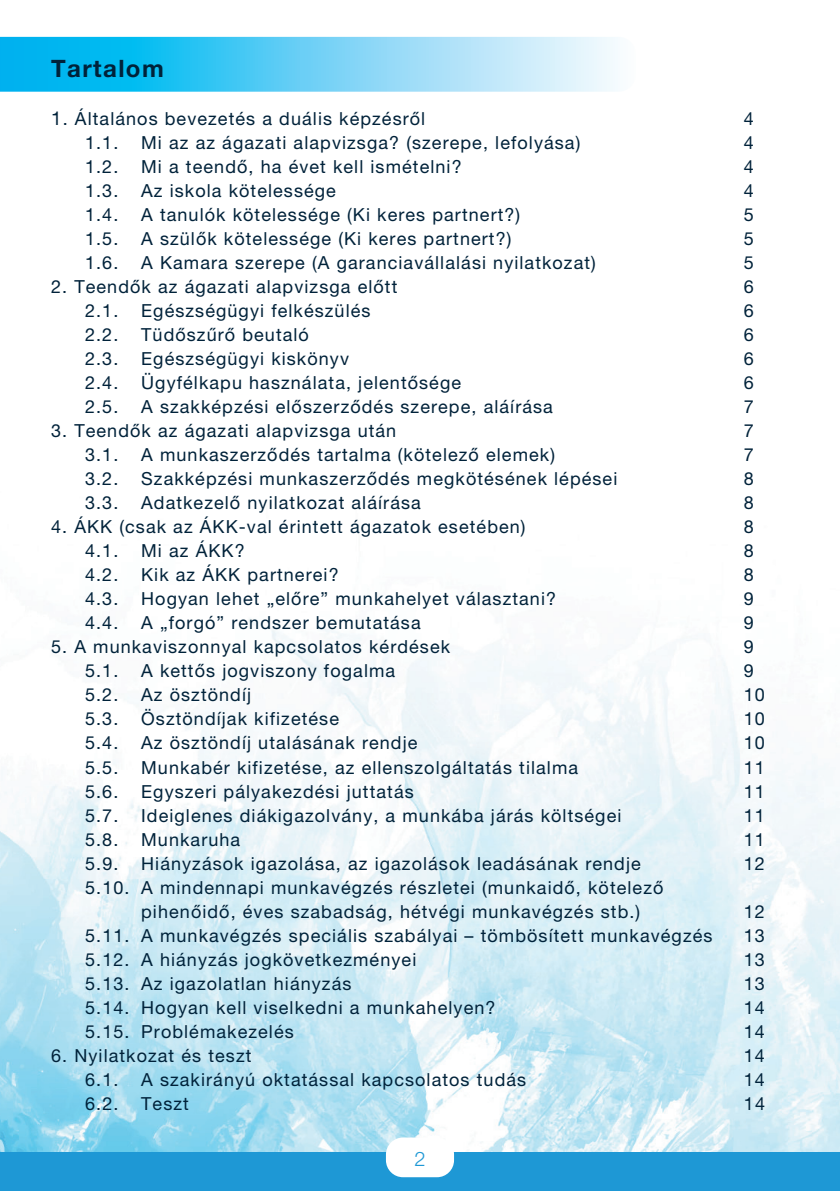
<style>
.page{position:relative;width:840px;height:1191px;background:#fff}
.page>*{position:absolute;margin:0;border:0;box-sizing:border-box;transform-origin:0 0}
.t1{font:700 24px "Helvetica Neue LT Pro";letter-spacing:.06em;color:#00223a}
.t2{font:300 20px "Helvetica Neue LT Pro";color:#1e98d5}
.t3{font:18px/24px "Helvetica Neue LT Pro";letter-spacing:.06em;color:#00223a}
.s1{font-size:19px}
</style>
<div class="page">
<img style="left:0;top:619px;width:839px;height:533px">
<svg style="left:0;top:37px;width:618px;height:55px;background:#6ad1f5"></svg>
<div style="left:0;top:1152px;width:839px;height:39px;background:#1e98d5"></div>
<div style="left:386px;top:1137px;width:68px;height:40px;background:#fff;border-radius:17px"></div>
<h1 class="t1" style="left:51px;top:54px;width:114px">Tartalom</h1>
<p class="t3" style="left:51px;top:107px;width:375px"><span class="s1">1</span>. Általános bevezetés a duális képzésről</p>
<p class="t3" style="left:743px;top:107px;width:12px">4</p>
<p class="t3" style="left:85px;top:131px;width:35px">1.1.</p>
<p class="t3" style="left:141px;top:131px;width:440px">Mi az az ágazati alapvizsga? (szerepe, lefolyása)</p>
<p class="t3" style="left:743px;top:131px;width:12px">4</p>
<p class="t3" style="left:85px;top:155px;width:35px">1.2.</p>
<p class="t3" style="left:141px;top:155px;width:322px">Mi a teendő, ha évet kell ismételni?</p>
<p class="t3" style="left:743px;top:155px;width:12px">4</p>
<p class="t3" style="left:85px;top:179px;width:35px">1.3.</p>
<p class="t3" style="left:141px;top:179px;width:196px">Az iskola kötelessége</p>
<p class="t3" style="left:743px;top:179px;width:12px">4</p>
<p class="t3" style="left:85px;top:203px;width:35px">1.4.</p>
<p class="t3" style="left:141px;top:203px;width:380px">A tanulók kötelessége (Ki keres partnert?)</p>
<p class="t3" style="left:743px;top:203px;width:12px">5</p>
<p class="t3" style="left:85px;top:227px;width:35px">1.5.</p>
<p class="t3" style="left:141px;top:227px;width:371px">A szülők kötelessége (Ki keres partnert?)</p>
<p class="t3" style="left:743px;top:227px;width:12px">5</p>
<p class="t3" style="left:85px;top:251px;width:35px">1.6.</p>
<p class="t3" style="left:141px;top:251px;width:456px">A Kamara szerepe (A garanciavállalási nyilatkozat)</p>
<p class="t3" style="left:743px;top:251px;width:12px">5</p>
<p class="t3" style="left:51px;top:275px;width:347px">2. Teendők az ágazati alapvizsga előtt</p>
<p class="t3" style="left:743px;top:275px;width:12px">6</p>
<p class="t3" style="left:85px;top:299px;width:35px">2.1.</p>
<p class="t3" style="left:141px;top:299px;width:231px">Egészségügyi felkészülés</p>
<p class="t3" style="left:743px;top:299px;width:12px">6</p>
<p class="t3" style="left:85px;top:323px;width:35px">2.2.</p>
<p class="t3" style="left:141px;top:323px;width:169px">Tüdőszűrő beutaló</p>
<p class="t3" style="left:743px;top:323px;width:12px">6</p>
<p class="t3" style="left:85px;top:347px;width:35px">2.3.</p>
<p class="t3" style="left:141px;top:347px;width:209px">Egészségügyi kiskönyv</p>
<p class="t3" style="left:743px;top:347px;width:12px">6</p>
<p class="t3" style="left:85px;top:371px;width:35px">2.4.</p>
<p class="t3" style="left:141px;top:371px;width:321px">Ügyfélkapu használata, jelentősége</p>
<p class="t3" style="left:743px;top:371px;width:12px">6</p>
<p class="t3" style="left:85px;top:395px;width:35px">2.5.</p>
<p class="t3" style="left:141px;top:395px;width:413px">A szakképzési előszerződés szerepe, aláírása</p>
<p class="t3" style="left:743px;top:395px;width:12px">7</p>
<p class="t3" style="left:51px;top:419px;width:346px">3. Teendők az ágazati alapvizsga után</p>
<p class="t3" style="left:743px;top:419px;width:12px">7</p>
<p class="t3" style="left:85px;top:443px;width:35px">3.1.</p>
<p class="t3" style="left:141px;top:443px;width:415px">A munkaszerződés tartalma (kötelező elemek)</p>
<p class="t3" style="left:743px;top:443px;width:12px">7</p>
<p class="t3" style="left:85px;top:467px;width:35px">3.2.</p>
<p class="t3" style="left:141px;top:467px;width:477px">Szakképzési munkaszerződés megkötésének lépései</p>
<p class="t3" style="left:743px;top:467px;width:12px">8</p>
<p class="t3" style="left:85px;top:491px;width:35px">3.3.</p>
<p class="t3" style="left:141px;top:491px;width:281px">Adatkezelő nyilatkozat aláírása</p>
<p class="t3" style="left:743px;top:491px;width:12px">8</p>
<p class="t3" style="left:51px;top:515px;width:476px">4. ÁKK (csak az ÁKK-val érintett ágazatok esetében)</p>
<p class="t3" style="left:743px;top:515px;width:12px">8</p>
<p class="t3" style="left:85px;top:539px;width:35px">4.1.</p>
<p class="t3" style="left:141px;top:539px;width:105px">Mi az ÁKK?</p>
<p class="t3" style="left:743px;top:539px;width:12px">8</p>
<p class="t3" style="left:85px;top:563px;width:35px">4.2.</p>
<p class="t3" style="left:141px;top:563px;width:199px">Kik az ÁKK partnerei?</p>
<p class="t3" style="left:743px;top:563px;width:12px">8</p>
<p class="t3" style="left:85px;top:587px;width:35px">4.3.</p>
<p class="t3" style="left:141px;top:587px;width:416px">Hogyan lehet „előre” munkahelyet választani?</p>
<p class="t3" style="left:743px;top:587px;width:12px">9</p>
<p class="t3" style="left:85px;top:611px;width:35px">4.4.</p>
<p class="t3" style="left:141px;top:611px;width:281px">A „forgó” rendszer bemutatása</p>
<p class="t3" style="left:743px;top:611px;width:12px">9</p>
<p class="t3" style="left:51px;top:635px;width:400px">5. A munkaviszonnyal kapcsolatos kérdések</p>
<p class="t3" style="left:743px;top:635px;width:12px">9</p>
<p class="t3" style="left:85px;top:659px;width:35px">5.1.</p>
<p class="t3" style="left:141px;top:659px;width:255px">A kettős jogviszony fogalma</p>
<p class="t3" style="left:743px;top:659px;width:12px">9</p>
<p class="t3" style="left:85px;top:683px;width:35px">5.2.</p>
<p class="t3" style="left:141px;top:683px;width:111px">Az ösztöndíj</p>
<p class="t3" style="left:743px;top:683px;width:23px">10</p>
<p class="t3" style="left:85px;top:707px;width:35px">5.3.</p>
<p class="t3" style="left:141px;top:707px;width:199px">Ösztöndíjak kifizetése</p>
<p class="t3" style="left:743px;top:707px;width:23px">10</p>
<p class="t3" style="left:85px;top:731px;width:35px">5.4.</p>
<p class="t3" style="left:141px;top:731px;width:277px">Az ösztöndíj utalásának rendje</p>
<p class="t3" style="left:743px;top:731px;width:23px">10</p>
<p class="t3" style="left:85px;top:755px;width:35px">5.5.</p>
<p class="t3" style="left:141px;top:755px;width:438px">Munkabér kifizetése, az ellenszolgáltatás tilalma</p>
<p class="t3" style="left:743px;top:755px;width:23px">11</p>
<p class="t3" style="left:85px;top:779px;width:35px">5.6.</p>
<p class="t3" style="left:141px;top:779px;width:274px">Egyszeri pályakezdési juttatás</p>
<p class="t3" style="left:743px;top:779px;width:23px">11</p>
<p class="t3" style="left:85px;top:803px;width:35px">5.7.</p>
<p class="t3" style="left:141px;top:803px;width:481px">Ideiglenes diákigazolvány, a munkába járás költségei</p>
<p class="t3" style="left:743px;top:803px;width:23px">11</p>
<p class="t3" style="left:85px;top:827px;width:35px">5.8.</p>
<p class="t3" style="left:141px;top:827px;width:101px">Munkaruha</p>
<p class="t3" style="left:743px;top:827px;width:23px">11</p>
<p class="t3" style="left:85px;top:851px;width:35px">5.9.</p>
<p class="t3" style="left:141px;top:851px;width:501px">Hiányzások igazolása, az igazolások leadásának rendje</p>
<p class="t3" style="left:743px;top:851px;width:23px">12</p>
<p class="t3" style="left:141px;top:875px;width:523px;text-indent:-56px">5.10. A mindennapi munkavégzés részletei (munkaidő, kötelező pihenőidő, éves szabadság, hétvégi munkavégzés stb.)</p>
<p class="t3" style="left:743px;top:899px;width:23px">12</p>
<p class="t3" style="left:85px;top:923px;width:628px">5.11. A munkavégzés speciális szabályai – tömbösített munkavégzés</p>
<p class="t3" style="left:743px;top:923px;width:23px">13</p>
<p class="t3" style="left:85px;top:947px;width:332px">5.12. A hiányzás jogkövetkezményei</p>
<p class="t3" style="left:743px;top:947px;width:23px">13</p>
<p class="t3" style="left:85px;top:971px;width:268px">5.13. Az igazolatlan hiányzás</p>
<p class="t3" style="left:743px;top:971px;width:23px">13</p>
<p class="t3" style="left:85px;top:995px;width:411px">5.14. Hogyan kell viselkedni a munkahelyen?</p>
<p class="t3" style="left:743px;top:995px;width:23px">14</p>
<p class="t3" style="left:85px;top:1019px;width:210px">5.15. Problémakezelés</p>
<p class="t3" style="left:743px;top:1019px;width:23px">14</p>
<p class="t3" style="left:51px;top:1042px;width:202px">6. Nyilatkozat és teszt</p>
<p class="t3" style="left:743px;top:1042px;width:23px">14</p>
<p class="t3" style="left:85px;top:1066px;width:35px">6.1.</p>
<p class="t3" style="left:141px;top:1066px;width:386px">A szakirányú oktatással kapcsolatos tudás</p>
<p class="t3" style="left:743px;top:1066px;width:23px">14</p>
<p class="t3" style="left:85px;top:1090px;width:35px">6.2.</p>
<p class="t3" style="left:141px;top:1090px;width:49px">Teszt</p>
<p class="t3" style="left:743px;top:1090px;width:23px">14</p>
<p class="t2" style="left:414px;top:1146px;width:13px">2</p>
</div>
